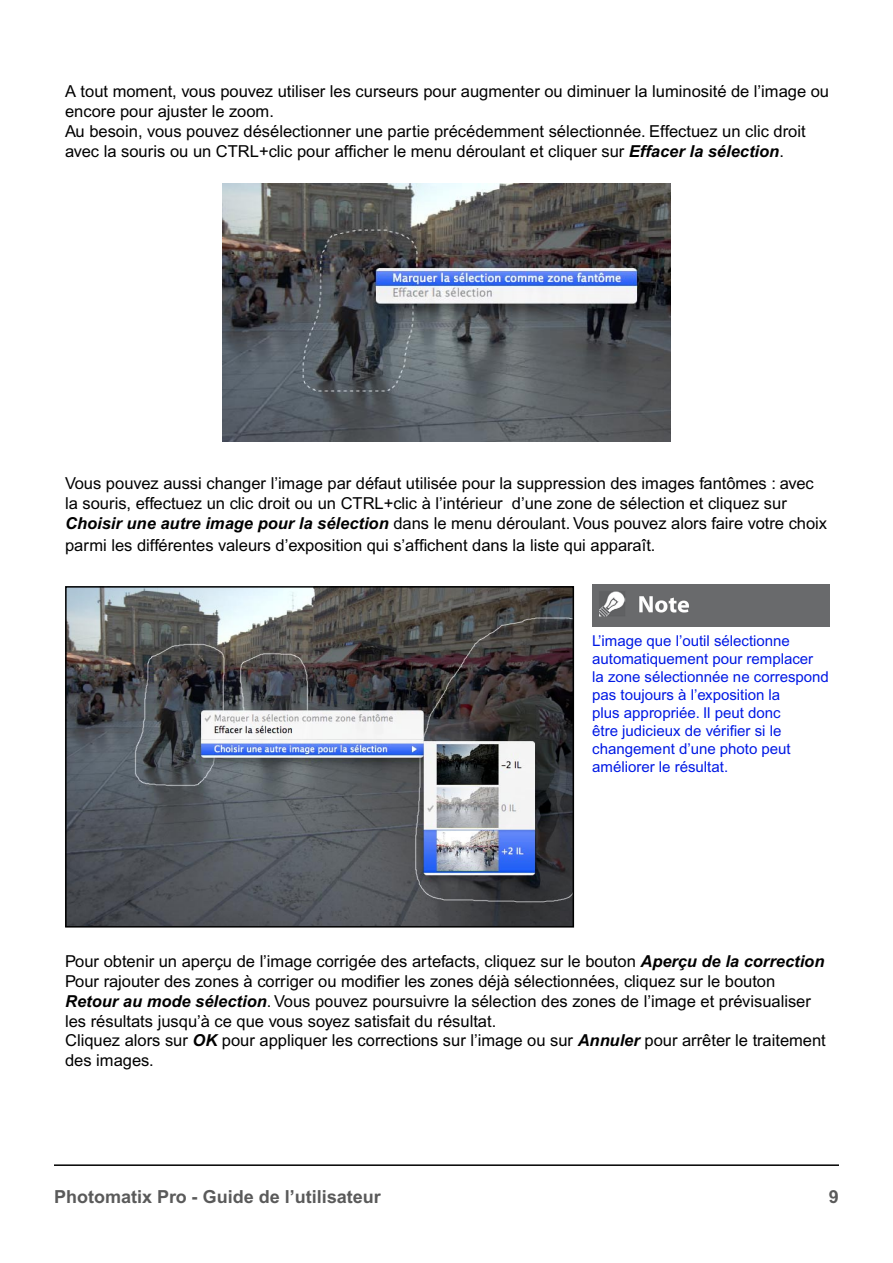
<style>
.page{position:relative;width:893px;height:1263px;background:#fff}
.page>*{position:absolute;margin:0;border:0;box-sizing:border-box;transform-origin:0 0}
.t1{font:700 18px "Arial";color:#5a5a5a}
.t2{font:16.5px/19.8px "Arial";color:#000}
.t3{font:15px/18px "Arial";color:#0019e5}
.s1{font-weight:700;font-style:italic}
</style>
<div class="page">
<hr style="left:54px;top:1164px;width:785px;height:2px;background:#000">
<img style="left:68px;top:589px;width:503px;height:335px">
<div style="left:65px;top:586px;width:509px;height:341px;border:2px solid #000"></div>
<img style="left:592px;top:585px;width:237px;height:41px">
<img style="left:222px;top:183px;width:449px;height:258px">
<p class="t2" style="left:65px;top:82px;width:765px">A tout moment, vous pouvez utiliser les curseurs pour augmenter ou diminuer la luminosité de l’image ou encore pour ajuster le zoom.</p>
<p class="t2" style="left:65px;top:122px;width:742px">Au besoin, vous pouvez désélectionner une partie précédemment sélectionnée. Effectuez un clic droit avec la souris ou un CTRL+clic pour afficher le menu déroulant et cliquer sur <span class="s1">Effacer la sélection</span>.</p>
<p class="t2" style="left:65px;top:474px;width:764px">Vous pouvez aussi changer l’image par défaut utilisée pour la suppression des images fantômes : avec la souris, effectuez un clic droit ou un CTRL+clic à l’intérieur d’une zone de sélection et cliquez sur<br><span class="s1">Choisir une autre image pour la sélection</span> dans le menu déroulant. Vous pouvez alors faire votre choix</p>
<p class="t2" style="left:65px;top:535px;width:592px">parmi les différentes valeurs d’exposition qui s’affichent dans la liste qui apparaît.</p>
<p class="t3" style="left:592px;top:631px;width:238px">L’image que l’outil sélectionne automatiquement pour remplacer<br>la zone sélectionnée ne correspond pas toujours à l’exposition la<br>plus appropriée. Il peut donc<br>être judicieux de vérifier si le changement d’une photo peut améliorer le résultat.</p>
<p class="t2" style="left:65px;top:952px;width:761px">Pour obtenir un aperçu de l’image corrigée des artefacts, cliquez sur le bouton <span class="s1">Aperçu de la correction</span></p>
<p class="t2" style="left:65px;top:971px;width:747px">Pour rajouter des zones à corriger ou modifier les zones déjà sélectionnées, cliquez sur le bouton<br><span class="s1">Retour au mode sélection</span>. Vous pouvez poursuivre la sélection des zones de l’image et prévisualiser les résultats jusqu’à ce que vous soyez satisfait du résultat.</p>
<p class="t2" style="left:65px;top:1031px;width:762px">Cliquez alors sur <span class="s1">OK</span> pour appliquer les corrections sur l’image ou sur <span class="s1">Annuler</span> pour arrêter le traitement des images.</p>
<p class="t1" style="left:54px;top:1186px;width:328px">Photomatix Pro - Guide de l’utilisateur</p>
<p class="t1" style="left:829px;top:1186px;width:12px">9</p>
</div>
